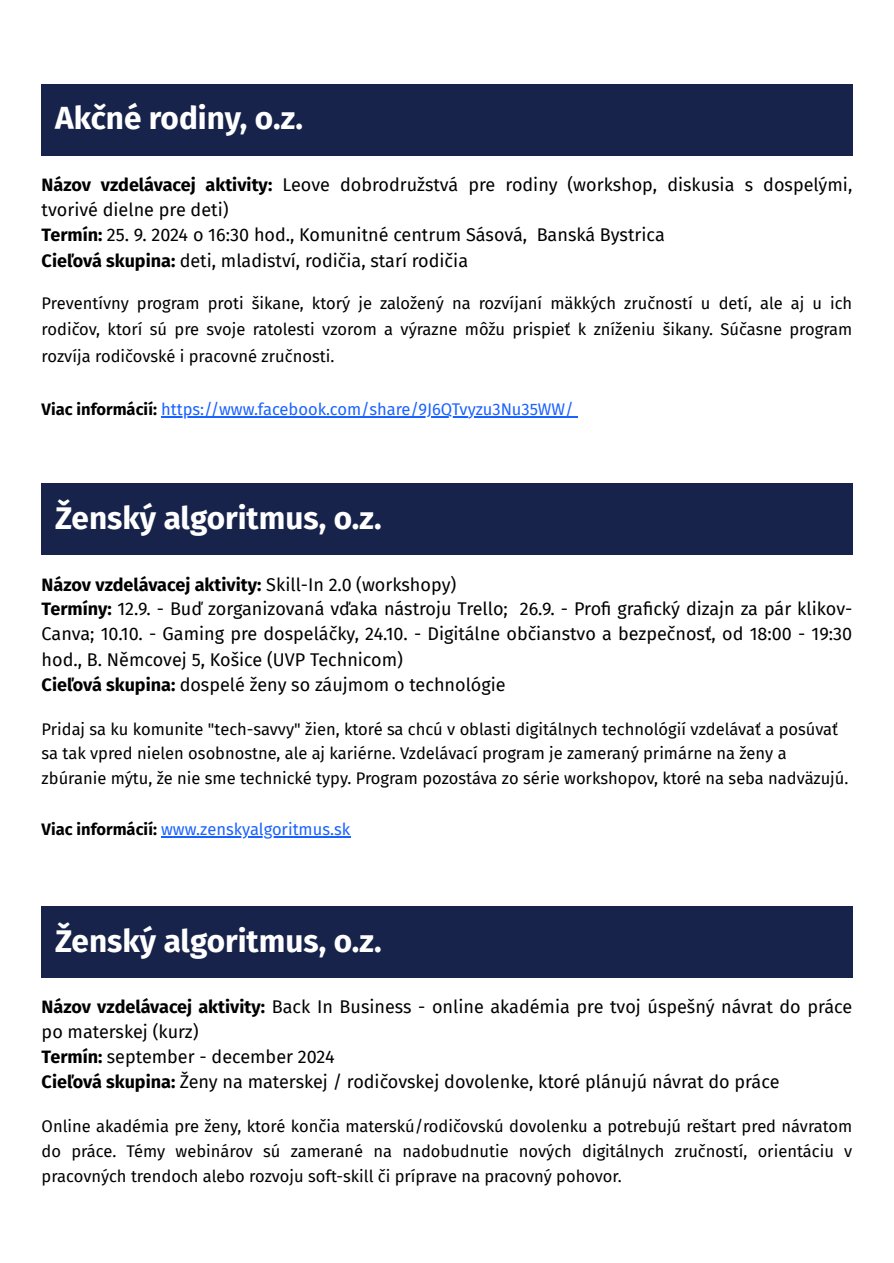
<style>
.page{position:relative;width:894px;height:1263px;background:#fff}
.page>*{position:absolute;margin:0;border:0;box-sizing:border-box;transform-origin:0 0}
.t1{font:700 31.5px "Fira Sans";color:#fff}
.t2{font:18px/25.2px "Fira Sans";color:#000}
.t3{font:16.5px/26.4px "Fira Sans";color:#000;text-align:justify}
.t4{font:16.5px "Fira Sans";color:#1a62ff}
.s1{font-weight:700}
.s2{font-weight:700;color:#000}
</style>
<div class="page">
<hr style="left:161px;top:416px;width:416px;height:1px;background:#1a62ff">
<hr style="left:161px;top:836px;width:189px;height:1px;background:#1a62ff">
<div style="left:42px;top:84px;width:810px;height:72px;background:#18234b"></div>
<div style="left:42px;top:484px;width:810px;height:71px;background:#18234b"></div>
<div style="left:42px;top:907px;width:810px;height:71px;background:#18234b"></div>
<p class="t1" style="left:55px;top:100px;width:249px">Akčné rodiny, o.z.</p>
<h1 class="t2" style="left:42px;top:173px;width:812px"><span class="s1">Názov vzdelávacej aktivity:</span> Leove dobrodružstvá pre rodiny (workshop, diskusia s dospelými, tvorivé dielne pre deti)<br><span class="s1">Termín:</span> 25. 9. 2024 o 16:30 hod., Komunitné centrum Sásová, Banská Bystrica<br><span class="s1">Cieľová skupina:</span> deti, mladiství, rodičia, starí rodičia</h1>
<p class="t3" style="left:42px;top:291px;width:811px">Preventívny program proti šikane, ktorý je založený na rozvíjaní mäkkých zručností u detí, ale aj u ich rodičov, ktorí sú pre svoje ratolesti vzorom a výrazne môžu prispieť k zníženiu šikany. Súčasne program rozvíja rodičovské i pracovné zručnosti.</p>
<p class="t4" style="left:42px;top:400px;width:533px"><span class="s2">Viac informácií:</span> https://www.facebook.com/share/9J6QTvyzu3Nu35WW/</p>
<p class="t1" style="left:55px;top:499px;width:328px">Ženský algoritmus, o.z.</p>
<h1 class="t2" style="left:42px;top:572px;width:811px"><span class="s1">Názov vzdelávacej aktivity:</span> Skill-In 2.0 (workshopy)<br><span class="s1">Termíny:</span> 12.9. - Buď zorganizovaná vďaka nástroju Trello; 26.9. - Profi grafi cký dizajn za pár klikov-Canva; 10.10. - Gaming pre dospeláčky, 24.10. - Digitálne občianstvo a bezpečnosť, od 18:00 - 19:30 hod., B. Němcovej 5, Košice (UVP Technicom)<br><span class="s1">Cieľová skupina:</span> dospelé ženy so záujmom o technológie</h1>
<p class="t3" style="left:42px;top:717px;width:808px;line-height:24.8px;text-align:left">Pridaj sa ku komunite "tech-savvy" žien, ktoré sa chcú v oblasti digitálnych technológií vzdelávať a posúvať sa tak vpred nielen osobnostne, ale aj kariérne. Vzdelávací program je zameraný primárne na ženy a zbúranie mýtu, že nie sme technické typy. Program pozostáva zo série workshopov, ktoré na seba nadväzujú.</p>
<p class="t4" style="left:42px;top:819px;width:310px"><span class="s2">Viac informácií:</span> www.zenskyalgoritmus.sk</p>
<p class="t1" style="left:55px;top:922px;width:328px">Ženský algoritmus, o.z.</p>
<h1 class="t2" style="left:42px;top:994px;width:811px"><span class="s1">Názov vzdelávacej aktivity:</span> Back In Business - online akadémia pre tvoj úspešný návrat do práce po materskej (kurz)<br><span class="s1">Termín:</span> september - december 2024<br><span class="s1">Cieľová skupina:</span> Ženy na materskej / rodičovskej dovolenke, ktoré plánujú návrat do práce</h1>
<p class="t3" style="left:42px;top:1114px;width:811px;line-height:25.3px">Online akadémia pre ženy, ktoré končia materskú/rodičovskú dovolenku a potrebujú reštart pred návratom do práce. Témy webinárov sú zamerané na nadobudnutie nových digitálnych zručností, orientáciu v pracovných trendoch alebo rozvoju soft-skill či príprave na pracovný pohovor.</p>
</div>
